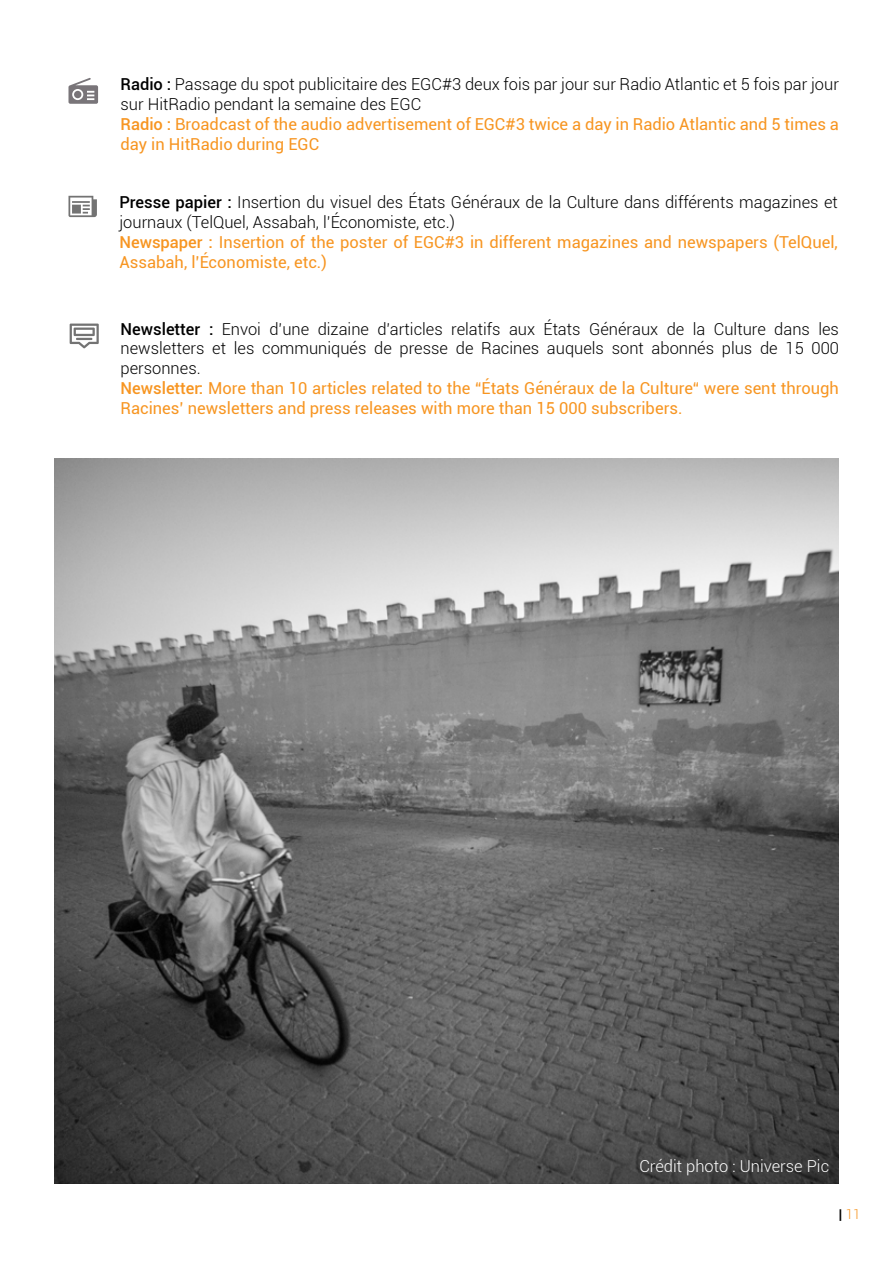
<style>
.page{position:relative;width:893px;height:1263px;background:#fff}
.page>*{position:absolute;margin:0;border:0;box-sizing:border-box;transform-origin:0 0}
.t1{font:300 16.5px/19.8px "Roboto";color:#000}
.t2{font:300 16.5px "Roboto";color:#fff}
.t3{font:300 13.5px "Roboto";color:#f79521}
.s1{font-weight:500}
.s2{font-weight:500;color:#f79521}
.s3{font-weight:400;color:#f79521}
.s4{font-weight:700;color:#000}
</style>
<div class="page">
<img style="left:54px;top:458px;width:785px;height:726px">
<svg style="left:68px;top:196px;width:29px;height:21px"></svg>
<svg style="left:68px;top:78px;width:30px;height:26px"></svg>
<svg style="left:70px;top:324px;width:29px;height:24px"></svg>
<p class="t1" style="left:121px;top:74px;width:720px"><span class="s1">Radio :</span> Passage du spot publicitaire des EGC#3 deux fois par jour sur Radio Atlantic et 5 fois par jour sur HitRadio pendant la semaine des EGC<br><span class="s2">Radio :</span> <span class="s3">Broadcast of the audio advertisement of EGC#3 twice a day in Radio Atlantic and 5 times a day in HitRadio during EGC</span></p>
<p class="t1" style="left:119px;top:192px;width:720px"><span class="s1">Presse papier :</span> Insertion du visuel des États Généraux de la Culture dans différents magazines et journaux (TelQuel, Assabah, l’Économiste, etc.)<br><span class="s2">Newspaper :</span> <span class="s3">Insertion of the poster of EGC#3 in different magazines and newspapers (TelQuel, Assabah, l’Économiste, etc.)</span></p>
<p class="t1" style="left:121px;top:318px;width:720px"><span class="s1">Newsletter :</span> Envoi d’une dizaine d’articles relatifs aux États Généraux de la Culture dans les newsletters et les communiqués de presse de Racines auquels sont abonnés plus de 15 000 personnes.<br><span class="s2">Newsletter:</span> <span class="s3">More than 10 articles related to the “États Généraux de la Culture“ were sent through Racines’ newsletters and press releases with more than 15 000 subscribers.</span></p>
<p class="t2" style="left:639px;top:1155px;width:191px">Crédit photo : Universe Pic</p>
<p class="t3" style="left:839px;top:1205px;width:23px"><span class="s4">|</span> 11</p>
</div>
